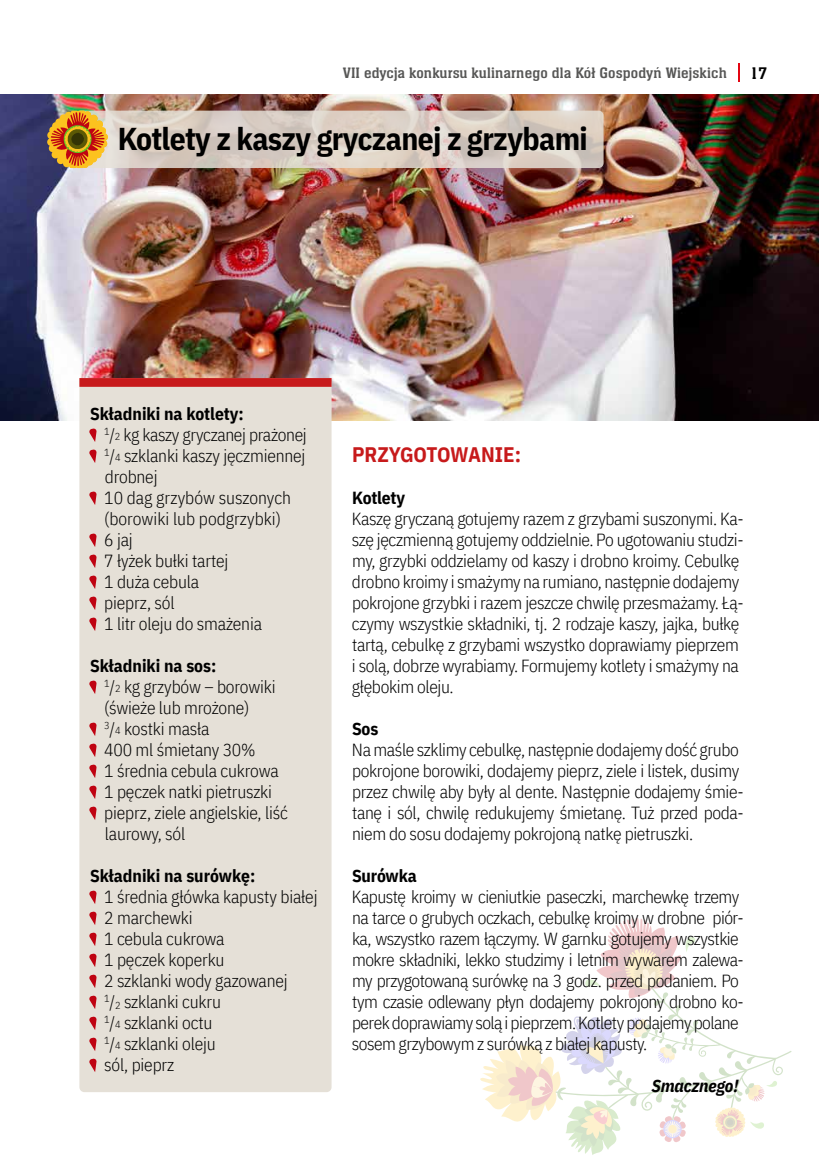
<style>
.page{position:relative;width:819px;height:1166px;background:#fff}
.page>*{position:absolute;margin:0;border:0;box-sizing:border-box;transform-origin:0 0}
.t1{font:700 31.5px "IBM Plex Sans Cond";letter-spacing:-.02em;color:#000}
.t2{font:700 21px "IBM Plex Sans Cond";letter-spacing:-.005em;color:#c71a1b}
.t3{font:300 17.5px/21px "IBM Plex Sans Cond";letter-spacing:-.02em;color:#000}
.t4{font:700 17.5px "IBM Plex Sans Cond";letter-spacing:-.01em;color:#000}
.t5{font:italic 700 17.5px "IBM Plex Sans Cond";letter-spacing:-.01em;color:#000}
.t6{font:17.5px "Neue Aachen Pro";color:#000}
.t7{font:15.75px "Neue Aachen Pro";letter-spacing:.01em;color:#575756}
.s1{font-weight:700}
.s2{font-size:10.15px}
</style>
<div class="page">
<svg style="left:480px;top:918px;width:311px;height:237px"></svg>
<img style="left:0;top:94px;width:819px;height:326px">
<div style="left:79px;top:387px;width:252px;height:705px;background:#e5e0d7"></div>
<svg style="left:89px;top:428px;width:8px;height:14px"></svg>
<svg style="left:89px;top:449px;width:8px;height:14px"></svg>
<svg style="left:89px;top:491px;width:8px;height:14px"></svg>
<svg style="left:89px;top:533px;width:8px;height:14px"></svg>
<svg style="left:89px;top:554px;width:8px;height:14px"></svg>
<svg style="left:89px;top:575px;width:8px;height:14px"></svg>
<svg style="left:89px;top:596px;width:8px;height:14px"></svg>
<svg style="left:89px;top:617px;width:8px;height:14px"></svg>
<svg style="left:89px;top:680px;width:8px;height:14px"></svg>
<svg style="left:89px;top:722px;width:8px;height:14px"></svg>
<svg style="left:89px;top:743px;width:8px;height:14px"></svg>
<svg style="left:89px;top:764px;width:8px;height:14px"></svg>
<svg style="left:89px;top:785px;width:8px;height:14px"></svg>
<svg style="left:89px;top:806px;width:8px;height:14px"></svg>
<svg style="left:89px;top:890px;width:8px;height:14px"></svg>
<svg style="left:89px;top:911px;width:8px;height:14px"></svg>
<svg style="left:89px;top:932px;width:8px;height:14px"></svg>
<svg style="left:89px;top:953px;width:8px;height:14px"></svg>
<svg style="left:89px;top:974px;width:8px;height:14px"></svg>
<svg style="left:89px;top:995px;width:8px;height:14px"></svg>
<svg style="left:89px;top:1016px;width:8px;height:14px"></svg>
<svg style="left:89px;top:1037px;width:8px;height:14px"></svg>
<svg style="left:89px;top:1058px;width:8px;height:14px"></svg>
<div style="left:79px;top:378px;width:252px;height:9px;background:#c71a1b"></div>
<svg style="left:47px;top:111px;width:556px;height:57px;background:#d6c5b4"></svg>
<svg style="left:738px;top:63px;width:1px;height:19px"></svg>
<p class="t7" style="left:343px;top:64px;width:385px">VII edycja konkursu kulinarnego dla Kół Gospodyń Wiejskich</p>
<p class="t6" style="left:751px;top:63px;width:17px">17</p>
<h1 class="t1" style="left:118px;top:114px;width:471px">Kotlety z kaszy gryczanej z grzybami</h1>
<p class="t3" style="left:104px;top:402px;width:204px;text-indent:-14px"><span class="s1">Składniki na kotlety:<br></span><sup>1</sup>/<span class="s2">2</span> kg kaszy gryczanej prażonej<br><sup>1</sup>/<span class="s2">4</span> szklanki kaszy jęczmiennej drobnej<br>10 dag grzybów suszonych (borowiki lub podgrzybki)<br>6 jaj<br>7 łyżek bułki tartej<br>1 duża cebula<br>pieprz, sól<br>1 litr oleju do smażenia</p>
<p class="t3" style="left:104px;top:654px;width:185px;text-indent:-14px"><span class="s1">Składniki na sos:<br></span><sup>1</sup>/<span class="s2">2</span> kg grzybów – borowiki (świeże lub mrożone)<br><sup>3</sup>/<span class="s2">4</span> kostki masła<br>400 ml śmietany 30%<br>1 średnia cebula cukrowa<br>1 pęczek natki pietruszki pieprz, ziele angielskie, liść laurowy, sól</p>
<p class="t4" style="left:90px;top:862px;width:167px">Składniki na surówkę:</p>
<p class="t3" style="left:104px;top:885px;width:215px">1 średnia główka kapusty białej<br>2 marchewki<br>1 cebula cukrowa<br>1 pęczek koperku<br>2 szklanki wody gazowanej<br><sup>1</sup>/<span class="s2">2</span> szklanki cukru<br><sup>1</sup>/<span class="s2">4</span> szklanki octu<br><sup>1</sup>/<span class="s2">4</span> szklanki oleju<br>sól, pieprz</p>
<p class="t2" style="left:352px;top:438px;width:170px">PRZYGOTOWANIE:</p>
<p class="t4" style="left:352px;top:484px;width:54px">Kotlety</p>
<p class="t3" style="left:352px;top:507px;width:393px">Kaszę gryczaną gotujemy razem z grzybami suszonymi. Ka&shy;szę jęczmienną gotujemy oddzielnie. Po ugotowaniu studzi&shy;my, grzybki oddzielamy od kaszy i drobno kroimy. Cebulkę drobno kroimy i smażymy na rumiano, następnie dodajemy pokrojone grzybki i razem jeszcze chwilę przesmażamy. Łą&shy;czymy wszystkie składniki, tj. 2 rodzaje kaszy, jajka, bułkę tartą, cebulkę z grzybami wszystko doprawiamy pieprzem i solą, dobrze wyrabiamy. Formujemy kotlety i smażymy na głębokim oleju.</p>
<p class="t4" style="left:352px;top:715px;width:28px">Sos</p>
<p class="t3" style="left:352px;top:738px;width:393px">Na maśle szklimy cebulkę, następnie dodajemy dość grubo pokrojone borowiki, dodajemy pieprz, ziele i listek, dusimy przez chwilę aby były al dente. Następnie dodajemy śmie&shy;tanę i sól, chwilę redukujemy śmietanę. Tuż przed poda&shy;niem do sosu dodajemy pokrojoną natkę pietruszki.</p>
<p class="t4" style="left:352px;top:862px;width:66px">Surówka</p>
<p class="t3" style="left:352px;top:885px;width:393px">Kapustę kroimy w cieniutkie paseczki, marchewkę trzemy na tarce o grubych oczkach, cebulkę kroimy w drobne piór&shy;ka, wszystko razem łączymy. W garnku gotujemy wszystkie mokre składniki, lekko studzimy i letnim wywarem zalewa&shy;my przygotowaną surówkę na 3 godz. przed podaniem. Po tym czasie odlewany płyn dodajemy pokrojony drobno ko&shy;perek doprawiamy solą i pieprzem. Kotlety podajemy polane sosem grzybowym z surówką z białej kapusty.</p>
<p class="t5" style="left:651px;top:1072px;width:88px">Smacznego!</p>
</div>
